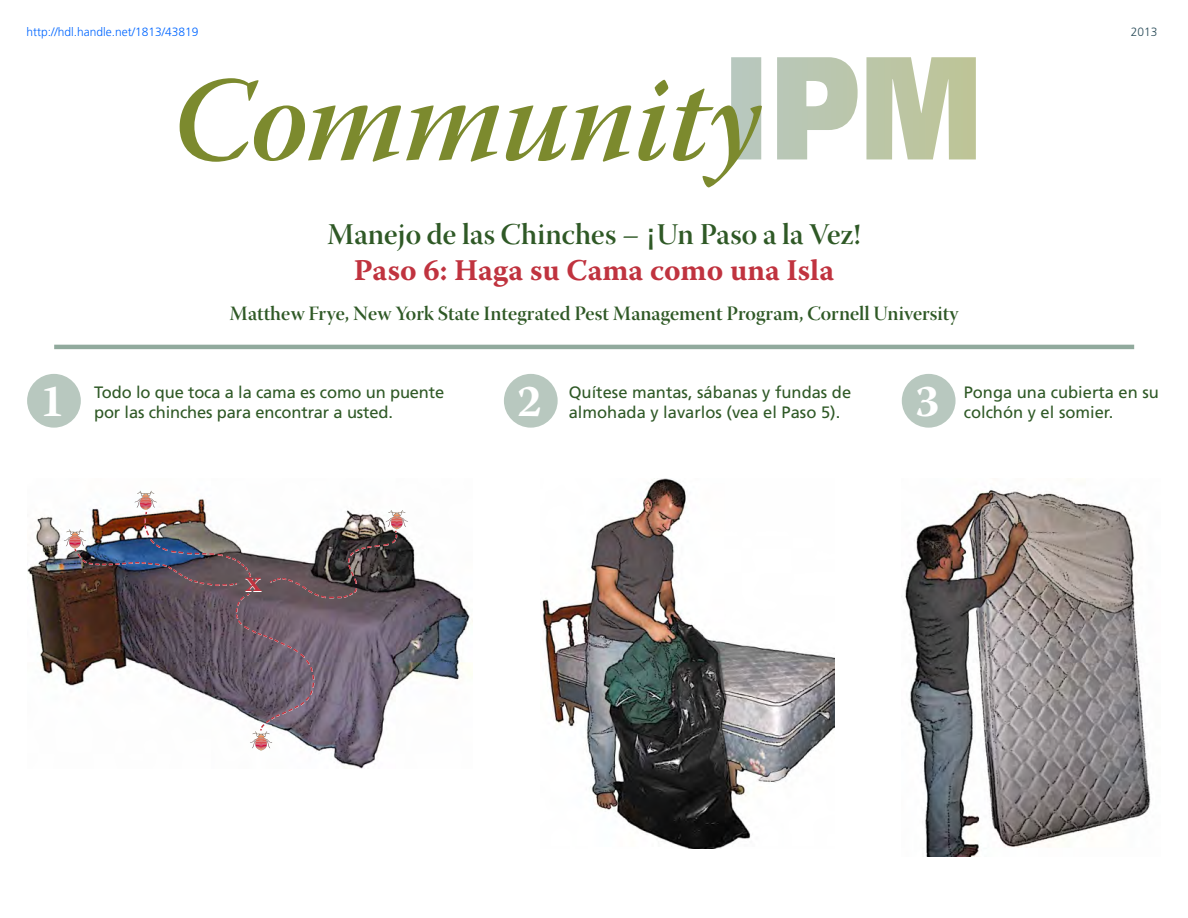
<style>
.page{position:relative;width:1188px;height:918px;background:#fff}
.page>*{position:absolute;margin:0;border:0;box-sizing:border-box;transform-origin:0 0}
.t1{font:120px "Warnock Pro Semibold It Subh";letter-spacing:-.005em;color:#7c8a2e}
.t2{font:700 45px "Warnock Pro";color:#fff}
.t3{font:30px "Warnock Pro Semibold Disp";color:#2f5926}
.t4{font:700 30px "Warnock Pro";color:#c0333f}
.t5{font:20.25px "Warnock Pro Semibold Disp";color:#2f5926}
.t6{font:700 20.25px "Baskerville";color:#fff}
.t7{font:16.5px "Frutiger LT Std";color:#2f5926}
.t8{font:300 12px "Frutiger LT Std";color:#06f}
.t9{font:300 12px "Frutiger LT Std";color:#2b4d5a}
.s1{font-family:"Frutiger LT Std"}
</style>
<div class="page">
<svg style="left:731px;top:57px;width:245px;height:102px"></svg>
<div style="left:27px;top:374px;width:54px;height:54px;background:#b8c8bf;border-radius:50%"></div>
<div style="left:504px;top:374px;width:54px;height:54px;background:#b8c8bf;border-radius:50%"></div>
<div style="left:902px;top:374px;width:54px;height:54px;background:#b8c8bf;border-radius:50%"></div>
<hr style="left:54px;top:345px;width:1080px;height:4px;background:#91aa9d">
<img style="left:27px;top:490px;width:446px;height:279px">
<img style="left:542px;top:478px;width:292px;height:371px">
<img style="left:905px;top:490px;width:246px;height:366px">
<svg style="left:64px;top:491px;width:344px;height:259px"></svg>
<p class="t8" style="left:27px;top:25px;width:174px">http://hdl.handle.net/1813/43819</p>
<h1 class="t1" style="left:172px;top:48px;width:591px">Community</h1>
<h3 class="t3" style="left:327px;top:216px;width:535px">Manejo de las Chinches – <span class="s1">¡</span>Un Paso a la Vez!</h3>
<h3 class="t4" style="left:354px;top:252px;width:482px">Paso 6: Haga su Cama como una Isla</h3>
<p class="t5" style="left:230px;top:302px;width:730px">Matthew Frye, New York State Integrated Pest Management Program, Cornell University</p>
<p class="t9" style="left:1131px;top:25px;width:28px">2013</p>
<h2 class="t2" style="left:40px;top:374px;width:26px">1</h2>
<p class="t7" style="left:94px;top:383px;width:352px">Todo lo que toca a la cama es como un puente</p>
<p class="t7" style="left:94px;top:402px;width:300px">por las chinches para encontrar a usted.</p>
<p class="t6" style="left:246px;top:573px;width:18px">X</p>
<h2 class="t2" style="left:517px;top:374px;width:26px">2</h2>
<p class="t7" style="left:569px;top:383px;width:284px">Quítese mantas, sábanas y fundas de</p>
<p class="t7" style="left:569px;top:402px;width:273px">almohada y lavarlos (vea el Paso 5).</p>
<h2 class="t2" style="left:915px;top:374px;width:26px">3</h2>
<p class="t7" style="left:964px;top:383px;width:197px">Ponga una cubierta en su</p>
<p class="t7" style="left:964px;top:402px;width:151px">colchón y el somier.</p>
</div>
